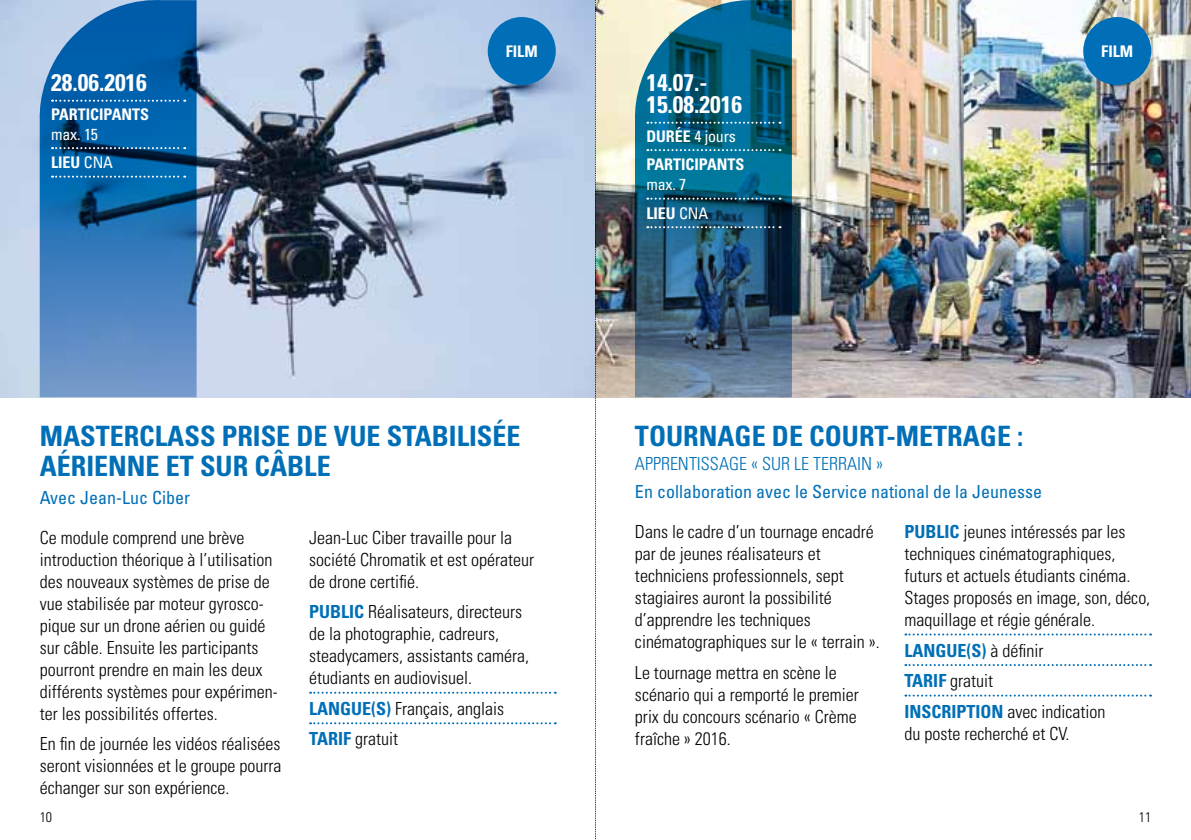
<style>
.page{position:relative;width:1191px;height:840px;background:#fff}
.page>*{position:absolute;margin:0;border:0;box-sizing:border-box;transform-origin:0 0}
.t1{font:700 condensed 28px "Univers LT Std";color:#006fb7}
.t2{font:700 condensed 24px/22px "Univers LT Std";color:#fff}
.t3{font:300 condensed 18px/22px "Univers LT Std";color:#000}
.t4{font:condensed 18px "Univers LT Std";color:#006fb7}
.t5{font:300 condensed 18px "Univers LT Std";color:#006fb7}
.t6{font:700 condensed 18px "Univers LT Std";color:#006fb7}
.t7{font:700 condensed 16px/28.6px "Univers LT Std";color:#fff}
.t8{font:condensed 16px/28.6px "Univers LT Std";letter-spacing:-.01em;color:#fff}
.t9{font:300 condensed 14px "Univers LT Std";color:#000}
.s1{font-weight:700}
.s2{font-weight:700;color:#006fb7}
.s3{font-weight:400}
</style>
<div class="page">
<svg style="left:310px;top:691px;width:246px;height:2px"></svg>
<svg style="left:310px;top:722px;width:246px;height:1px"></svg>
<img style="left:0;top:0;width:595px;height:397px">
<svg style="left:38px;top:0;width:159px;height:397px;background:#2f74b2"></svg>
<svg style="left:52px;top:100px;width:133px;height:2px"></svg>
<svg style="left:52px;top:147px;width:133px;height:2px"></svg>
<svg style="left:52px;top:175px;width:133px;height:2px"></svg>
<hr style="left:144px;top:0;width:53px;height:1px;background:#006fb7">
<div style="left:488px;top:17px;width:68px;height:68px;background:#006fb7;border-radius:50%"></div>
<svg style="left:905px;top:633px;width:246px;height:2px"></svg>
<svg style="left:905px;top:664px;width:246px;height:1px"></svg>
<svg style="left:905px;top:694px;width:246px;height:2px"></svg>
<img style="left:596px;top:0;width:595px;height:397px">
<img style="left:633px;top:0;width:159px;height:397px">
<svg style="left:647px;top:122px;width:133px;height:2px"></svg>
<svg style="left:647px;top:149px;width:133px;height:2px"></svg>
<svg style="left:647px;top:197px;width:133px;height:2px"></svg>
<svg style="left:647px;top:226px;width:133px;height:2px"></svg>
<div style="left:1083px;top:17px;width:68px;height:68px;background:#006fb7;border-radius:50%"></div>
<svg style="left:595px;top:0;width:1px;height:840px"></svg>
<h2 class="t2" style="left:51px;top:71px;width:97px">28.06.2016</h2>
<p class="t7" style="left:51px;top:100px;width:99px">PARTICIPANTS</p>
<p class="t8" style="left:51px;top:119px;width:63px">max. 15<br><span class="s1">LIEU</span> CNA</p>
<p class="t7" style="left:506px;top:37px;width:33px">FIL M</p>
<h1 class="t1" style="left:40px;top:418px;width:311px">MASTERCLASS PRISE DE VUE</h1>
<h1 class="t1" style="left:387px;top:418px;width:132px">STABILISÉE</h1>
<h1 class="t1" style="left:40px;top:448px;width:72px">AÉRIENNE</h1>
<h1 class="t1" style="left:166px;top:448px;width:164px">ET SUR CÂBLE</h1>
<p class="t4" style="left:40px;top:485px;width:152px">Avec Jean-Luc Ciber</p>
<p class="t3" style="left:40px;top:526px;width:239px">Ce module comprend une brève introduction théorique à l’utilisation des nouveaux systèmes de prise de vue stabilisée par moteur gyrosco&shy;pique sur un drone aérien ou guidé sur câble. Ensuite les participants pourront prendre en main les deux différents systèmes pour expérimen&shy;ter les possibilités offertes.</p>
<p class="t3" style="left:40px;top:732px;width:243px;text-align:justify">En fin de journée les vidéos réalisées seront visionnées et le groupe pourra échanger sur son expérience.</p>
<p class="t3" style="left:309px;top:526px;width:226px">Jean-Luc Ciber travaille pour la société Chromatik et est opérateur de drone certifié.</p>
<p class="t3" style="left:309px;top:600px;width:221px"><span class="s2">PUBLIC</span> Réalisateurs, directeurs de la photographie, cadreurs, steadycamers, assistants caméra, étudiants en audiovisuel.</p>
<p class="t6" style="left:309px;top:697px;width:12px">LANGUE</p>
<p class="t3" style="left:309px;top:692px;width:196px;line-height:30.6px;text-indent:62px"><span class="s2">(S)</span> Français, anglais<br><span class="s2">TARIF</span> gratuit</p>
<h2 class="t2" style="left:646px;top:71px;width:97px">14.07.-<br>15.08.2016</h2>
<p class="t7" style="left:646px;top:122px;width:99px">DURÉE <span class="s3">4 jours<br></span>PARTICIPANTS</p>
<p class="t8" style="left:646px;top:170px;width:63px">max. 7<br><span class="s1">LIEU</span> CNA</p>
<p class="t7" style="left:1101px;top:37px;width:33px">FIL M</p>
<h1 class="t1" style="left:635px;top:418px;width:390px">TOURNAGE DE COURT-METRAGE :</h1>
<p class="t5" style="left:635px;top:452px;width:10px">apprentissage</p>
<p class="t5" style="left:751px;top:452px;width:21px">« sur</p>
<p class="t5" style="left:794px;top:452px;width:29px">le terrain</p>
<p class="t5" style="left:876px;top:452px;width:9px">»</p>
<p class="t4" style="left:635px;top:479px;width:408px">En collaboration avec le Service national de la Jeunesse</p>
<p class="t3" style="left:635px;top:520px;width:246px">Dans le cadre d’un tournage encadré par de jeunes réalisateurs et techniciens professionnels, sept stagiaires auront la possibilité d’apprendre les techniques cinématographiques sur le « terrain ».</p>
<p class="t3" style="left:635px;top:661px;width:225px">Le tournage mettra en scène le scénario qui a remporté le premier prix du concours scénario « Crème fraîche » 2016.</p>
<p class="t3" style="left:904px;top:520px;width:247px"><span class="s2">PUBLIC</span> jeunes intéressés par les techniques cinématographiques, futurs et actuels étudiants cinéma.<br>Stages proposés en image, son, déco, maquillage et régie générale.</p>
<p class="t6" style="left:904px;top:638px;width:12px">LANGUE</p>
<p class="t3" style="left:904px;top:634px;width:202px;line-height:30.6px;text-indent:62px"><span class="s2">(S)</span> à définir<br><span class="s2">TARIF</span> gratuit<br><span class="s2">INSCRIPTION</span> avec indication</p>
<p class="t3" style="left:904px;top:722px;width:167px">du poste recherché et CV.</p>
<p class="t9" style="left:40px;top:808px;width:14px">10</p>
<p class="t9" style="left:1138px;top:808px;width:14px">11</p>
</div>
